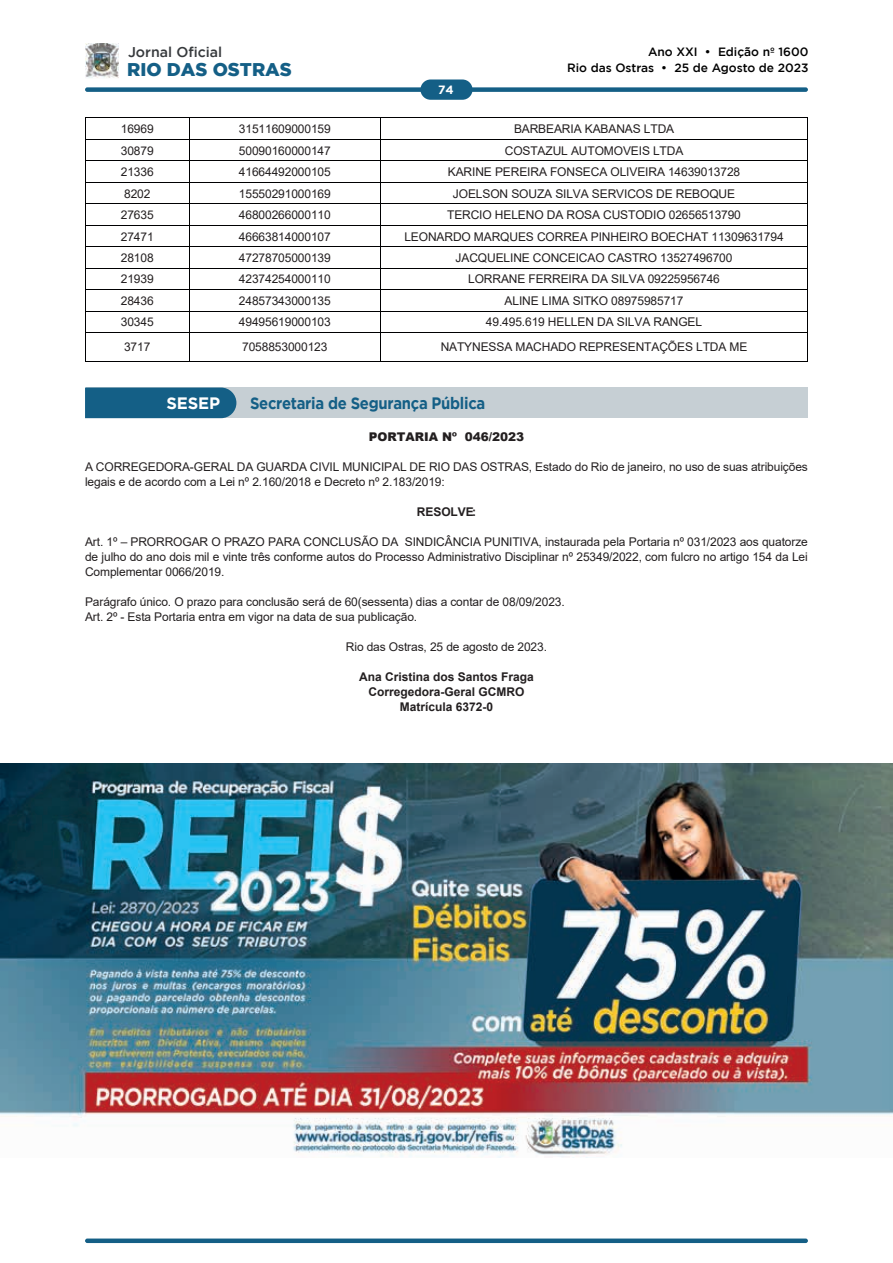
<style>
.page{position:relative;width:893px;height:1263px;background:#fff}
.page>*{position:absolute;margin:0;border:0;box-sizing:border-box;transform-origin:0 0}
.t1{font:900 18.45px "Gotham";color:#145f86}
.t2{font:700 16.5px "Gotham";letter-spacing:-.02em;color:#145f86;scale:.9 1}
.t3{font:700 16.5px "Gotham";letter-spacing:-.01em;color:#fff}
.t4{font:500 14.1px "Gotham";color:#36393c}
.t5{font:12px/15px "Arial";letter-spacing:-.01em;color:#231f20}
.t6{font:700 12px/15px "Arial";color:#231f20;text-align:center}
.t7{font:500 12px/15.8px "Gotham";color:#000;text-align:right}
.t8{font:900 12px "Arial";color:#231f20}
.t9{font:700 12px "Gotham";color:#fff}
</style>
<div class="page">
<div style="left:85px;top:87px;width:723px;height:5px;background:#145f86;border-radius:2px"></div>
<div style="left:420px;top:79px;width:52px;height:21px;background:#145f86;border-radius:10px"></div>
<img style="left:86px;top:44px;width:32px;height:34px">
<div style="left:85px;top:1238px;width:723px;height:5px;background:#145f86;border-radius:2px"></div>
<hr style="left:85px;top:118px;width:104px;height:1px;background:#000001">
<hr style="left:189px;top:118px;width:192px;height:1px;background:#000001">
<hr style="left:381px;top:118px;width:427px;height:1px;background:#000001">
<hr style="left:85px;top:139px;width:104px;height:1px;background:#000001">
<hr style="left:189px;top:139px;width:192px;height:1px;background:#000001">
<hr style="left:381px;top:139px;width:427px;height:1px;background:#000001">
<hr style="left:85px;top:161px;width:104px;height:1px;background:#000001">
<hr style="left:189px;top:161px;width:192px;height:1px;background:#000001">
<hr style="left:381px;top:161px;width:427px;height:1px;background:#000001">
<hr style="left:85px;top:182px;width:104px;height:1px;background:#000001">
<hr style="left:189px;top:182px;width:192px;height:1px;background:#000001">
<hr style="left:381px;top:182px;width:427px;height:1px;background:#000001">
<hr style="left:85px;top:203px;width:104px;height:1px;background:#000001">
<hr style="left:189px;top:203px;width:192px;height:1px;background:#000001">
<hr style="left:381px;top:203px;width:427px;height:1px;background:#000001">
<hr style="left:85px;top:225px;width:104px;height:1px;background:#000001">
<hr style="left:189px;top:225px;width:192px;height:1px;background:#000001">
<hr style="left:381px;top:225px;width:427px;height:1px;background:#000001">
<hr style="left:85px;top:246px;width:104px;height:1px;background:#000001">
<hr style="left:189px;top:246px;width:192px;height:1px;background:#000001">
<hr style="left:381px;top:246px;width:427px;height:1px;background:#000001">
<hr style="left:85px;top:268px;width:104px;height:1px;background:#000001">
<hr style="left:189px;top:268px;width:192px;height:1px;background:#000001">
<hr style="left:381px;top:268px;width:427px;height:1px;background:#000001">
<hr style="left:85px;top:289px;width:104px;height:1px;background:#000001">
<hr style="left:189px;top:289px;width:192px;height:1px;background:#000001">
<hr style="left:381px;top:289px;width:427px;height:1px;background:#000001">
<hr style="left:85px;top:311px;width:104px;height:1px;background:#000001">
<hr style="left:189px;top:311px;width:192px;height:1px;background:#000001">
<hr style="left:381px;top:311px;width:427px;height:1px;background:#000001">
<hr style="left:85px;top:332px;width:104px;height:1px;background:#000001">
<hr style="left:189px;top:332px;width:192px;height:1px;background:#000001">
<hr style="left:381px;top:332px;width:427px;height:1px;background:#000001">
<hr style="left:85px;top:361px;width:104px;height:1px;background:#000001">
<hr style="left:189px;top:361px;width:192px;height:1px;background:#000001">
<hr style="left:381px;top:361px;width:427px;height:1px;background:#000001">
<svg style="left:85px;top:119px;width:1px;height:242px"></svg>
<svg style="left:189px;top:119px;width:1px;height:242px"></svg>
<svg style="left:380px;top:119px;width:1px;height:242px"></svg>
<svg style="left:807px;top:119px;width:1px;height:242px"></svg>
<div style="left:86px;top:388px;width:722px;height:30px;background:#c6cfd4"></div>
<div style="left:85px;top:388px;width:151px;height:30px;background:#145f86"></div>
<img style="left:0;top:763px;width:893px;height:394px">
<p class="t4" style="left:128px;top:44px;width:96px">Jornal Oficial</p>
<h1 class="t1" style="left:127px;top:59px;width:166px">RIO DAS OSTRAS</h1>
<p class="t9" style="left:438px;top:83px;width:17px">74</p>
<p class="t7" style="left:567px;top:44px;width:243px">Ano XXI • Edição nº 1600<br>Rio das Ostras • 25 de Agosto de 2023</p>
<p class="t5" style="left:121px;top:121px;width:34px">16969</p>
<p class="t5" style="left:239px;top:121px;width:93px">31511609000159</p>
<p class="t5" style="left:514px;top:121px;width:162px">BARBEARIA KABANAS LTDA</p>
<p class="t5" style="left:121px;top:143px;width:34px">30879</p>
<p class="t5" style="left:239px;top:143px;width:93px">50090160000147</p>
<p class="t5" style="left:505px;top:143px;width:180px">COSTAZUL AUTOMOVEIS LTDA</p>
<p class="t5" style="left:121px;top:164px;width:34px">21336</p>
<p class="t5" style="left:239px;top:164px;width:93px">41664492000105</p>
<p class="t5" style="left:448px;top:164px;width:294px">KARINE PEREIRA FONSECA OLIVEIRA 14639013728</p>
<p class="t5" style="left:124px;top:186px;width:28px">8202</p>
<p class="t5" style="left:239px;top:186px;width:93px">15550291000169</p>
<p class="t5" style="left:453px;top:186px;width:284px">JOELSON SOUZA SILVA SERVICOS DE REBOQUE</p>
<p class="t5" style="left:121px;top:207px;width:34px">27635</p>
<p class="t5" style="left:239px;top:207px;width:93px">46800266000110</p>
<p class="t5" style="left:447px;top:207px;width:295px">TERCIO HELENO DA ROSA CUSTODIO 02656513790</p>
<p class="t5" style="left:121px;top:229px;width:34px">27471</p>
<p class="t5" style="left:239px;top:229px;width:93px">46663814000107</p>
<p class="t5" style="left:404px;top:229px;width:381px">LEONARDO MARQUES CORREA PINHEIRO BOECHAT 11309631794</p>
<p class="t5" style="left:121px;top:250px;width:34px">28108</p>
<p class="t5" style="left:239px;top:250px;width:93px">47278705000139</p>
<p class="t5" style="left:456px;top:250px;width:278px">JACQUELINE CONCEICAO CASTRO 13527496700</p>
<p class="t5" style="left:121px;top:272px;width:34px">21939</p>
<p class="t5" style="left:239px;top:272px;width:93px">42374254000110</p>
<p class="t5" style="left:468px;top:272px;width:253px">LORRANE FERREIRA DA SILVA 09225956746</p>
<p class="t5" style="left:121px;top:293px;width:34px">28436</p>
<p class="t5" style="left:239px;top:293px;width:93px">24857343000135</p>
<p class="t5" style="left:505px;top:293px;width:180px">ALINE LIMA SITKO 08975985717</p>
<p class="t5" style="left:121px;top:315px;width:34px">30345</p>
<p class="t5" style="left:239px;top:315px;width:93px">49495619000103</p>
<p class="t5" style="left:486px;top:315px;width:218px">49.495.619 HELLEN DA SILVA RANGEL</p>
<p class="t5" style="left:124px;top:340px;width:28px">3717</p>
<p class="t5" style="left:242px;top:340px;width:87px">7058853000123</p>
<p class="t5" style="left:441px;top:340px;width:308px">NATYNESSA MACHADO REPRESENTAÇÕES LTDA ME</p>
<h2 class="t3" style="left:167px;top:393px;width:55px">SESEP</h2>
<h2 class="t2" style="left:250px;top:393px;width:263px">Secretaria de Segurança Pública</h2>
<p class="t8" style="left:369px;top:428px;width:157px">PORTARIA Nº 046/2023</p>
<p class="t5" style="left:85px;top:459px;width:724px">A CORREGEDORA-GERAL DA GUARDA CIVIL MUNICIPAL DE RIO DAS OSTRAS, Estado do Rio de janeiro, no uso de suas atribuições legais e de acordo com a Lei nº 2.160/2018 e Decreto nº 2.183/2019:</p>
<p class="t6" style="left:417px;top:505px;width:61px">R E S O L V E:</p>
<p class="t5" style="left:85px;top:534px;width:724px;text-align:justify">Art. 1º – PRORROGAR O PRAZO PARA CONCLUSÃO DA SINDICÂNCIA PUNITIVA, instaurada pela Portaria nº 031/2023 aos quatorze de julho do ano dois mil e vinte três conforme autos do Processo Administrativo Disciplinar nº 25349/2022, com fulcro no artigo 154 da Lei Complementar 0066/2019.</p>
<p class="t5" style="left:85px;top:594px;width:481px">Parágrafo único. O prazo para conclusão será de 60(sessenta) dias a contar de 08/09/2023.<br>Art. 2º - Esta Portaria entra em vigor na data de sua publicação.</p>
<p class="t5" style="left:346px;top:639px;width:203px">Rio das Ostras, 25 de agosto de 2023.</p>
<p class="t6" style="left:359px;top:670px;width:176px">Ana Cristina dos Santos Fraga<br>Corregedora-Geral GCMRO<br>Matrícula 6372-0</p>
</div>
